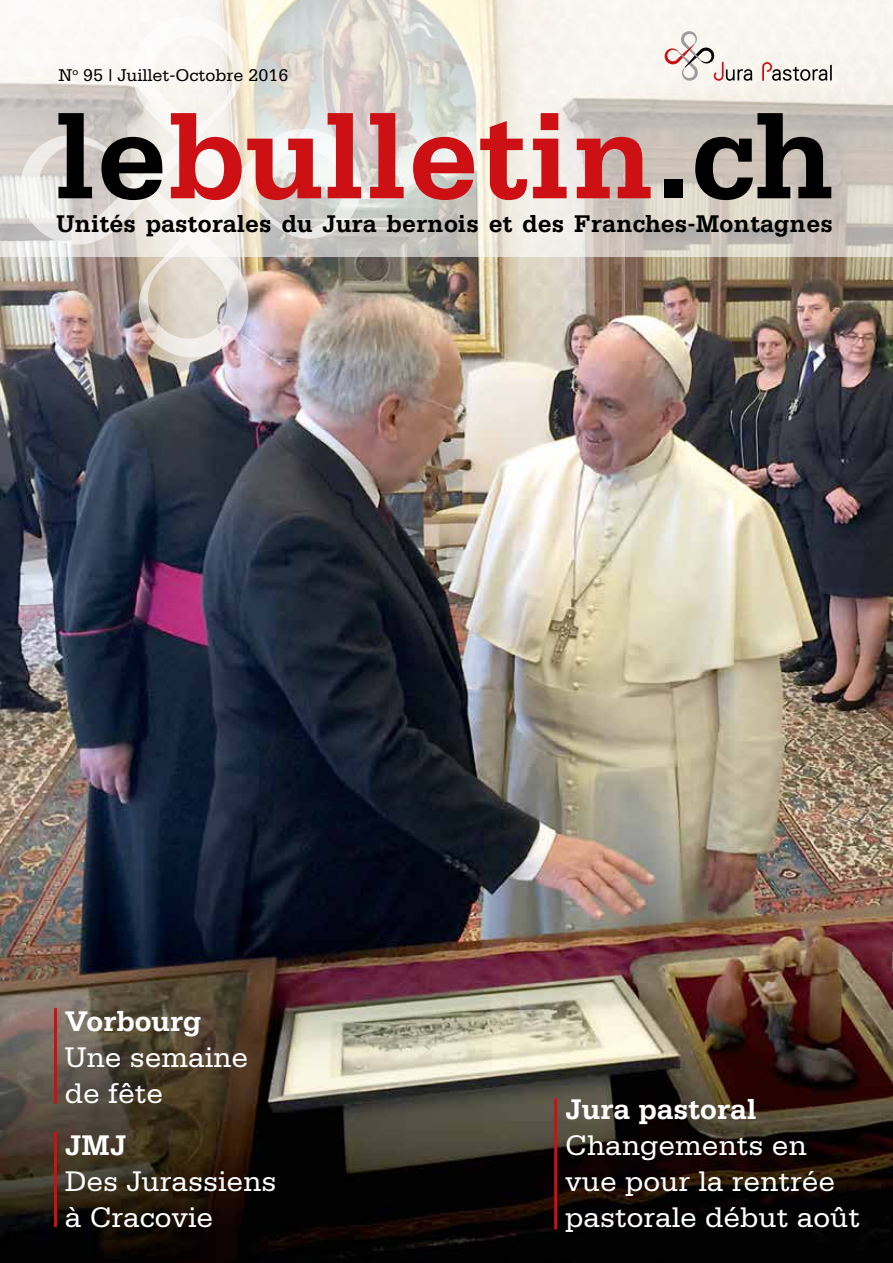
<style>
.page{position:relative;width:893px;height:1263px;background:#fff}
.page>*{position:absolute;margin:0;border:0;box-sizing:border-box;transform-origin:0 0}
.t1{font:700 127.5px "Serifa";color:#cd1013}
.t2{font:30px/36px "Serifa";color:#fff}
.t3{font:700 30px "Serifa";color:#fff}
.t4{font:700 25.5px "Serifa";letter-spacing:.005em;color:#000}
.t5{font:18px "Serifa";color:#000}
.s1{color:#000}
</style>
<div class="page">
<img style="left:0;top:257px;width:893px;height:1006px">
<hr style="left:54px;top:1008px;width:3px;height:95px;background:#cd1013">
<hr style="left:54px;top:1132px;width:3px;height:95px;background:#cd1013">
<hr style="left:554px;top:1098px;width:3px;height:131px;background:#cd1013">
<svg style="left:0;top:0;width:893px;height:257px"></svg>
<img style="left:18px;top:15px;width:345px;height:344px">
<svg style="left:762px;top:62px;width:70px;height:19px"></svg>
<svg style="left:665px;top:31px;width:87px;height:50px"></svg>
<p class="t5" style="left:58px;top:65px;width:231px">N<sup>o</sup> 95 | Juillet-Octobre 2016</p>
<h1 class="t1" style="left:54px;top:82px;width:781px"><span class="s1">le</span>bulletin<span class="s1">.ch</span></h1>
<p class="t4" style="left:56px;top:209px;width:778px">Unités pastorales du Jura bernois et des Franches-Montagnes</p>
<p class="t3" style="left:65px;top:1004px;width:138px">Vorbourg</p>
<p class="t2" style="left:65px;top:1039px;width:185px">Une semaine de fête</p>
<p class="t3" style="left:65px;top:1127px;width:63px">JMJ</p>
<p class="t2" style="left:65px;top:1163px;width:213px">Des Jurassiens à Cracovie</p>
<p class="t3" style="left:565px;top:1091px;width:193px">Jura pastoral</p>
<p class="t2" style="left:565px;top:1127px;width:297px">Changements en vue pour la rentrée pastorale début août</p>
</div>
